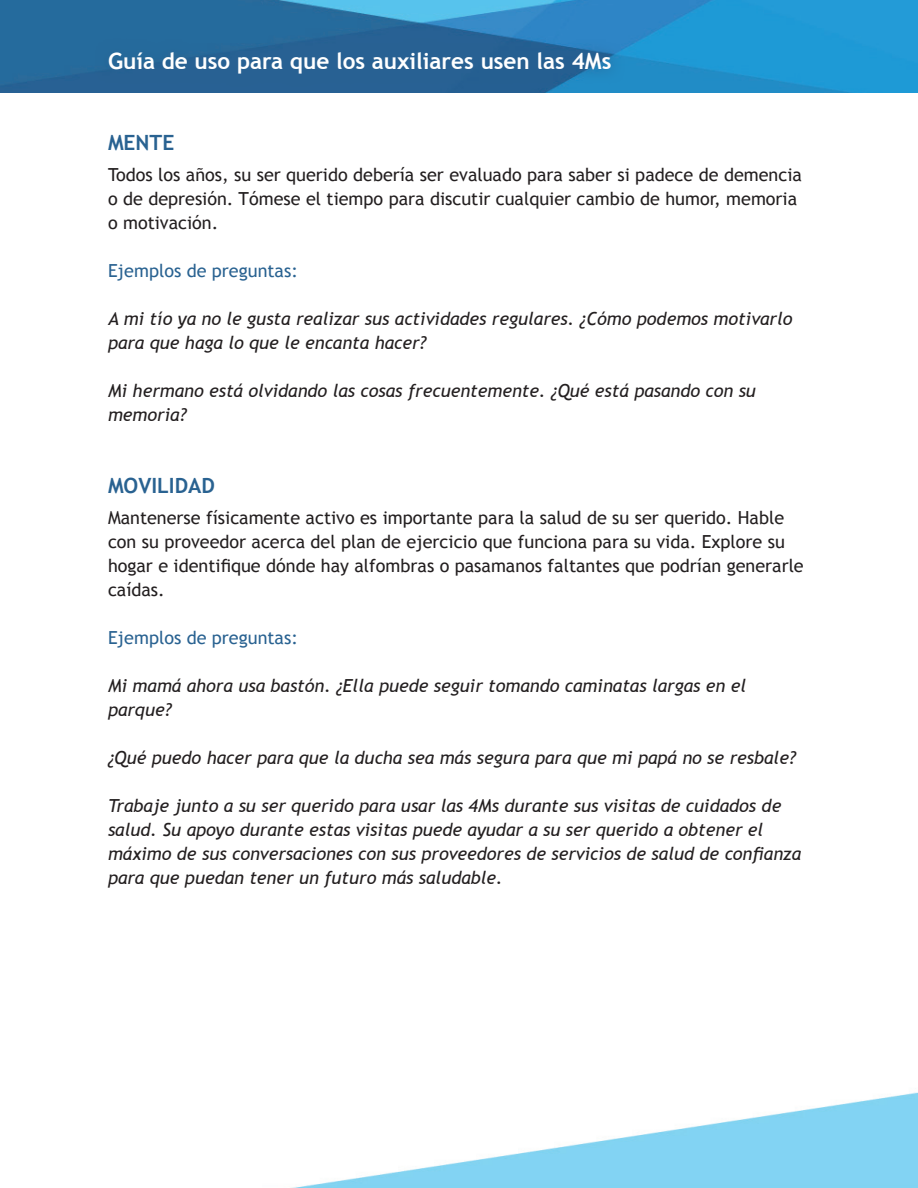
<style>
.page{position:relative;width:918px;height:1188px;background:#fff}
.page>*{position:absolute;margin:0;border:0;box-sizing:border-box;transform-origin:0 0}
.t1{font:700 22.5px "Trebuchet MS";color:#fff}
.t2{font:700 21px "Trebuchet MS";color:#296291}
.t3{font:italic 18px/24px "Trebuchet MS";color:#231f20}
.t4{font:18px/24px "Trebuchet MS";color:#231f20}
.t5{font:18px "Trebuchet MS";color:#296291}
</style>
<div class="page">
<img style="left:291px;top:1092px;width:627px;height:96px">
<img style="left:0;top:0;width:918px;height:93px">
<div style="left:94px;top:38px;width:531px;height:50px;background:#296291"></div>
<p class="t1" style="left:108px;top:47px;width:505px">Guía de uso para que los auxiliares usen las 4Ms</p>
<p class="t2" style="left:108px;top:130px;width:68px">MENTE</p>
<p class="t4" style="left:108px;top:163px;width:695px">Todos los años, su ser querido debería ser evaluado para saber si padece de demencia o de depresión. Tómese el tiempo para discutir cualquier cambio de humor, memoria o motivación.</p>
<p class="t5" style="left:108px;top:260px;width:191px">Ejemplos de preguntas:</p>
<p class="t3" style="left:108px;top:307px;width:686px">A mi tío ya no le gusta realizar sus actividades regulares. ¿Cómo podemos motivarlo para que haga lo que le encanta hacer?</p>
<p class="t3" style="left:108px;top:379px;width:650px">Mi hermano está olvidando las cosas frecuentemente. ¿Qué está pasando con su memoria?</p>
<p class="t2" style="left:108px;top:473px;width:109px">MOVILIDAD</p>
<p class="t4" style="left:108px;top:506px;width:697px">Mantenerse físicamente activo es importante para la salud de su ser querido. Hable con su proveedor acerca del plan de ejercicio que funciona para su vida. Explore su hogar e identifique dónde hay alfombras o pasamanos faltantes que podrían generarle caídas.</p>
<p class="t5" style="left:108px;top:627px;width:191px">Ejemplos de preguntas:</p>
<p class="t3" style="left:108px;top:674px;width:640px">Mi mamá ahora usa bastón. ¿Ella puede seguir tomando caminatas largas en el parque?</p>
<p class="t3" style="left:108px;top:746px;width:689px">¿Qué puedo hacer para que la ducha sea más segura para que mi papá no se resbale?</p>
<p class="t3" style="left:108px;top:794px;width:695px">Trabaje junto a su ser querido para usar las 4Ms durante sus visitas de cuidados de salud. Su apoyo durante estas visitas puede ayudar a su ser querido a obtener el máximo de sus conversaciones con sus proveedores de servicios de salud de confianza para que puedan tener un futuro más saludable.</p>
</div>
